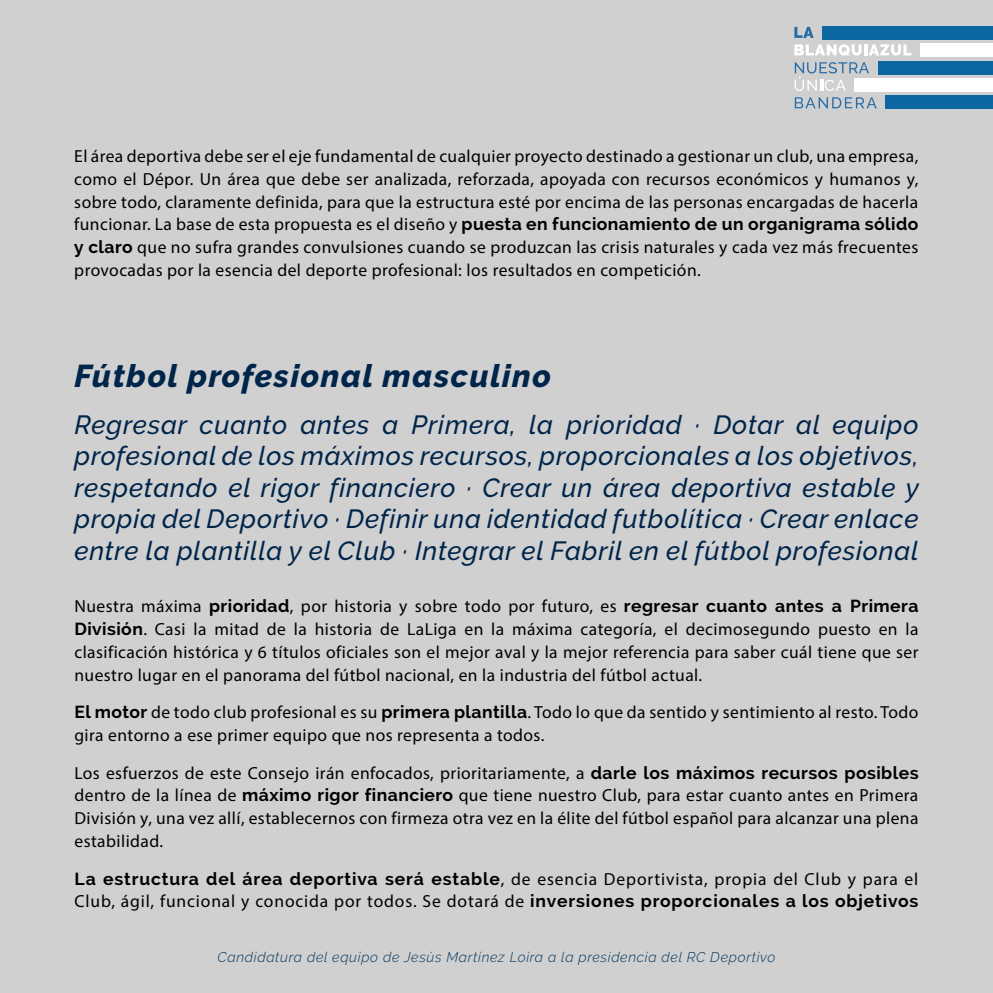
<style>
.page{position:relative;width:993px;height:993px;background:#fff}
.page>*{position:absolute;margin:0;border:0;box-sizing:border-box;transform-origin:0 0}
.t1{font:italic 800 31.5px "Raleway";letter-spacing:.05em;color:#00254b}
.t2{font:italic 500 26.25px/31.5px "Raleway";letter-spacing:.03em;color:#00254b;text-align:justify}
.t3{font:17.5px/22.8px "Myriad Pro";letter-spacing:.025em;color:#000;text-align:justify}
.t4{font:17.5px/22.8px "Myriad Pro";letter-spacing:.05em;color:#000}
.t5{font:700 17.5px "Raleway";letter-spacing:.025em;color:#000}
.t6{font:italic 300 14px "Raleway";letter-spacing:.05em;color:#02345b}
.s1{font-family:"Myriad Pro";font-weight:400}
.s2{font-family:"Raleway";font-weight:700}
</style>
<div class="page">
<div style="left:0;top:0;width:992px;height:992px;background:#d0d0d0"></div>
<svg style="left:794px;top:62px;width:74px;height:29px"></svg>
<svg style="left:794px;top:97px;width:82px;height:11px"></svg>
<svg style="left:794px;top:27px;width:19px;height:11px"></svg>
<svg style="left:794px;top:44px;width:117px;height:11px"></svg>
<div style="left:885px;top:95px;width:107px;height:14px;background:#0c66a2"></div>
<div style="left:877px;top:61px;width:115px;height:13px;background:#0c66a2"></div>
<div style="left:854px;top:78px;width:138px;height:14px;background:#fff"></div>
<div style="left:822px;top:26px;width:170px;height:14px;background:#0c66a2"></div>
<div style="left:920px;top:43px;width:72px;height:14px;background:#fff"></div>
<p class="t3" style="left:74px;top:144px;width:845px">El área deportiva debe ser el eje fundamental de cualquier proyecto destinado a gestionar un club, una empresa, como el Dépor. Un área que debe ser analizada, reforzada, apoyada con recursos económicos y humanos y, sobre todo, claramente definida, para que la estructura esté por encima de las personas encargadas de hacerla</p>
<p class="t5" style="left:74px;top:214px;width:845px"><span class="s1">funcionar. La base de esta propuesta es el diseño y</span> puesta en funcionamiento de un organigrama sólido</p>
<p class="t3" style="left:74px;top:235px;width:845px"><span class="s2">y claro</span> que no sufra grandes convulsiones cuando se produzcan las crisis naturales y cada vez más frecuentes provocadas por la esencia del deporte profesional: los resultados en competición.</p>
<h1 class="t1" style="left:74px;top:357px;width:478px">Fútbol profesional masculino</h1>
<p class="t2" style="left:74px;top:408px;width:845px">Regresar cuanto antes a Primera, la prioridad · Dotar al equipo profesional de los máximos recursos, proporcionales a los objetivos, respetando el rigor financiero · Crear un área deportiva estable y propia del Deportivo · Definir una identidad futbolítica · Crear enlace entre la plantilla y el Club · Integrar el Fabril en el fútbol profesional</p>
<p class="t3" style="left:74px;top:594px;width:845px">Nuestra máxima <span class="s2">prioridad</span>, por historia y sobre todo por futuro, es <span class="s2">regresar cuanto antes a Primera División</span>. Casi la mitad de la historia de LaLiga en la máxima categoría, el decimosegundo puesto en la clasificación histórica y 6 títulos oficiales son el mejor aval y la mejor referencia para saber cuál tiene que ser nuestro lugar en el panorama del fútbol nacional, en la industria del fútbol actual.</p>
<p class="t3" style="left:74px;top:700px;width:845px"><span class="s2">El motor</span> de todo club profesional es su <span class="s2">primera plantilla</span>. Todo lo que da sentido y sentimiento al resto. Todo gira entorno a ese primer equipo que nos representa a todos.</p>
<p class="t3" style="left:74px;top:760px;width:845px">Los esfuerzos de este Consejo irán enfocados, prioritariamente, a <span class="s2">darle los máximos recursos posibles </span>dentro de la línea de <span class="s2">máximo rigor financiero</span> que tiene nuestro Club, para estar cuanto antes en Primera División y, una vez allí, establecernos con firmeza otra vez en la élite del fútbol español para alcanzar una plena estabilidad.</p>
<p class="t4" style="left:74px;top:866px;width:845px"><span class="s2">La estructura del área deportiva será estable</span>, de esencia Deportivista, propia del Club y para el<br>Club, ágil, funcional y conocida por todos. Se dotará de <span class="s2">inversiones proporcionales a los objetivos</span></p>
<p class="t6" style="left:217px;top:948px;width:559px">Candidatura del equipo de Jesús Martínez Loira a la presidencia del RC Deportivo</p>
</div>
